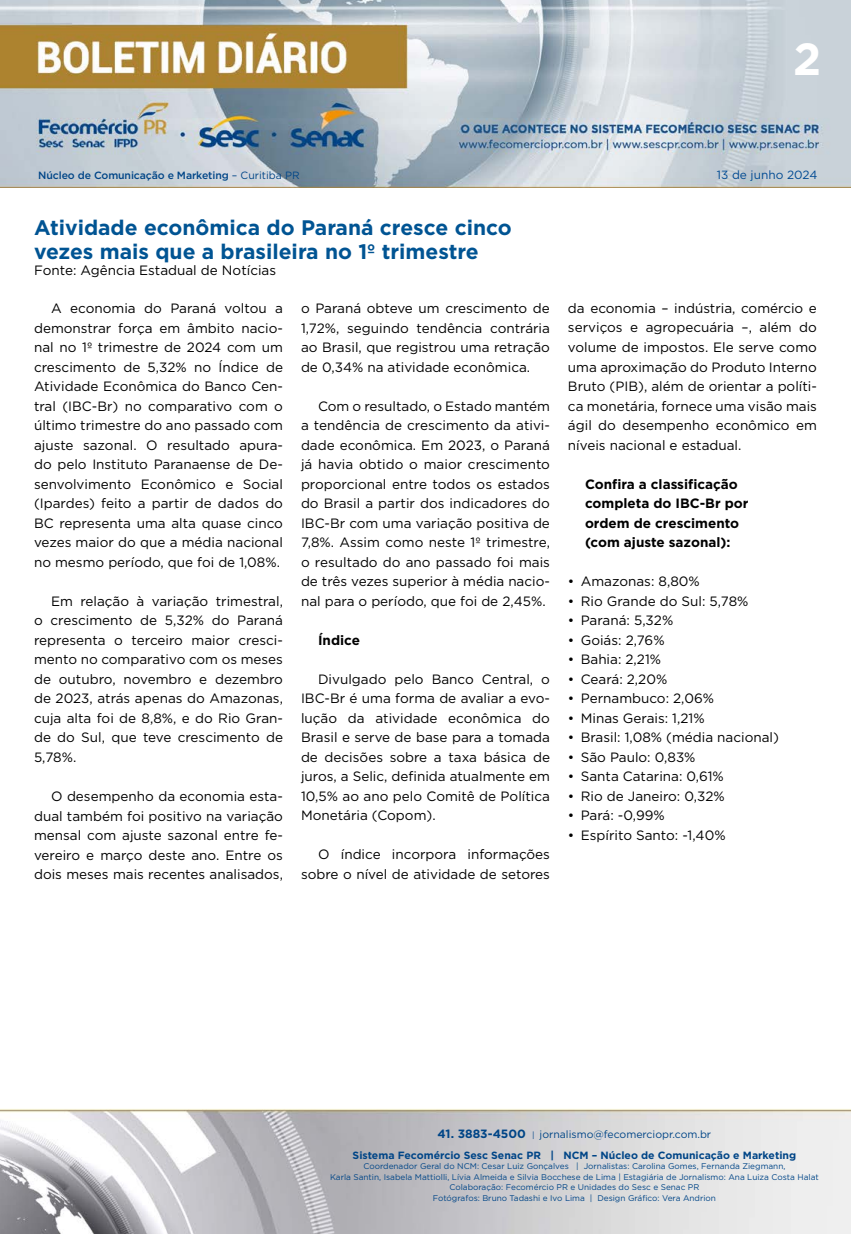
<style>
.page{position:relative;width:851px;height:1234px;background:#fff}
.page>*{position:absolute;margin:0;border:0;box-sizing:border-box;transform-origin:0 0}
.t1{font:700 45px "Gotham";color:#fff}
.t2{font:700 21px/24px "Gotham";color:#005493}
.t3{font:13.5px/19.5px "Gotham";color:#000;text-align:justify}
.t4{font:700 13.5px/19.5px "Gotham";color:#000}
.t5{font:11.85px "Gotham";color:#004a93}
.t6{font:700 10.5px/21px "Gotham";color:#004587;text-align:center}
.t7{font:500 10.5px "Gotham";letter-spacing:-.01em;color:#004587}
.t8{font:8.25px/10.5px "Gotham";color:#004587;text-align:center}
.s1{font-weight:400}
.s2{font-size:12px}
.s3{font-weight:400;font-size:8.25px}
</style>
<div class="page">
<img style="left:0;top:0;width:850px;height:188px">
<img style="left:0;top:1109px;width:850px;height:124px">
<h1 class="t1" style="left:793px;top:29px;width:30px">2</h1>
<p class="t7" style="left:38px;top:168px;width:263px">Núcleo de Comunicação e Marketing <span class="s1">– Curitiba PR</span></p>
<p class="t5" style="left:716px;top:167px;width:102px">13 de junho 2024</p>
<h2 class="t2" style="left:34px;top:215px;width:479px">Atividade econômica do Paraná cresce cinco vezes mais que a brasileira no 1º trimestre</h2>
<p class="t3" style="left:34px;top:260px;width:243px">Fonte: Agência Estadual de Notícias</p>
<p class="t3" style="left:34px;top:298px;width:250px;text-indent:17px">A economia do Paraná voltou a demonstrar força em âmbito nacio&shy;nal no 1º trimestre de 2024 com um crescimento de 5,32% no Índice de Atividade Econômica do Banco Cen&shy;tral (IBC-Br) no comparativo com o último trimestre do ano passado com ajuste sazonal. O resultado apura&shy;do pelo Instituto Paranaense de De&shy;senvolvimento Econômico e Social (Ipardes) feito a partir de dados do BC representa uma alta quase cinco vezes maior do que a média nacional no mesmo período, que foi de 1,08%.</p>
<p class="t3" style="left:34px;top:591px;width:250px;text-indent:17px">Em relação à variação trimestral, o crescimento de 5,32% do Paraná representa o terceiro maior cresci&shy;mento no comparativo com os meses de outubro, novembro e dezembro de 2023, atrás apenas do Amazonas, cuja alta foi de 8,8%, e do Rio Gran&shy;de do Sul, que teve crescimento de 5,78%.</p>
<p class="t3" style="left:34px;top:786px;width:250px;text-indent:17px">O desempenho da economia esta&shy;dual também foi positivo na variação mensal com ajuste sazonal entre fe&shy;vereiro e março deste ano. Entre os dois meses mais recentes analisados,</p>
<p class="t3" style="left:301px;top:298px;width:250px">o Paraná obteve um crescimento de 1,72%, seguindo tendência contrária ao Brasil, que registrou uma retração de 0,34% na atividade econômica.</p>
<p class="t3" style="left:301px;top:396px;width:250px;text-indent:17px">Com o resultado, o Estado mantém a tendência de crescimento da ativi&shy;dade econômica. Em 2023, o Paraná já havia obtido o maior crescimento proporcional entre todos os estados do Brasil a partir dos indicadores do IBC-Br com uma variação positiva de 7,8%. Assim como neste 1º trimestre, o resultado do ano passado foi mais de três vezes superior à média nacio&shy;nal para o período, que foi de 2,45%.</p>
<p class="t4" style="left:318px;top:630px;width:43px">Índice</p>
<p class="t3" style="left:301px;top:668px;width:250px;text-indent:17px">Divulgado pelo Banco Central, o IBC-Br é uma forma de avaliar a evo&shy;lução da atividade econômica do Brasil e serve de base para a tomada de decisões sobre a taxa básica de juros, a Selic, definida atualmente em 10,5% ao ano pelo Comitê de Política Monetária (Copom).</p>
<p class="t3" style="left:301px;top:844px;width:250px;text-align:right">O índice incorpora informações sobre o nível de atividade de setores</p>
<p class="t3" style="left:568px;top:298px;width:250px">da economia – indústria, comércio e serviços e agropecuária –, além do volume de impostos. Ele serve como uma aproximação do Produto Interno Bruto (PIB), além de orientar a políti&shy;ca monetária, fornece uma visão mais ágil do desempenho econômico em níveis nacional e estadual.</p>
<p class="t4" style="left:585px;top:474px;width:165px">Confira a classificação completa do IBC-Br por ordem de crescimento (com ajuste sazonal):</p>
<p class="t3" style="left:568px;top:571px;width:133px">• Amazonas: 8,80%</p>
<p class="t3" style="left:568px;top:590px;width:182px">• Rio Grande do Sul: 5,78%</p>
<p class="t3" style="left:568px;top:610px;width:107px">• Paraná: 5,32%</p>
<p class="t3" style="left:568px;top:629px;width:98px">• Goiás: 2,76%</p>
<p class="t3" style="left:568px;top:649px;width:95px">• Bahia: 2,21%</p>
<p class="t3" style="left:568px;top:668px;width:101px">• Ceará: 2,20%</p>
<p class="t3" style="left:568px;top:688px;width:147px">• Pernambuco: 2,06%</p>
<p class="t3" style="left:568px;top:707px;width:138px">• Minas Gerais: 1,21%</p>
<p class="t3" style="left:568px;top:727px;width:212px">• Brasil: 1,08% (média nacional)</p>
<p class="t3" style="left:568px;top:746px;width:129px">• São Paulo: 0,83%</p>
<p class="t3" style="left:568px;top:766px;width:157px">• Santa Catarina: 0,61%</p>
<p class="t3" style="left:568px;top:785px;width:158px">• Rio de Janeiro: 0,32%</p>
<p class="t3" style="left:568px;top:805px;width:98px">• Pará: -0,99%</p>
<p class="t3" style="left:568px;top:824px;width:159px">• Espírito Santo: -1,40%</p>
<p class="t6" style="left:352px;top:1122px;width:445px"><span class="s2">41. 3883-4500</span> <span class="s3">|</span> <span class="s1">jornalismo@fecomerciopr.com.br<br></span>Sistema Fecomércio Sesc Senac PR | NCM – Núcleo de Comunicação e Marketing</p>
<p class="t8" style="left:330px;top:1160px;width:490px">Coordenador Geral do NCM: Cesar Luiz Gonçalves | Jornalistas: Carolina Gomes, Fernanda Ziegmann,<br>Karla Santin, Isabela Mattiolli, Lívia Almeida e Silvia Bocchese de Lima | Estagiária de Jornalismo: Ana Luiza Costa Halat Colaboração: Fecomércio PR e Unidades do Sesc e Senac PR<br>Fotógrafos: Bruno Tadashi e Ivo Lima | Design Gráfico: Vera Andrion</p>
</div>
